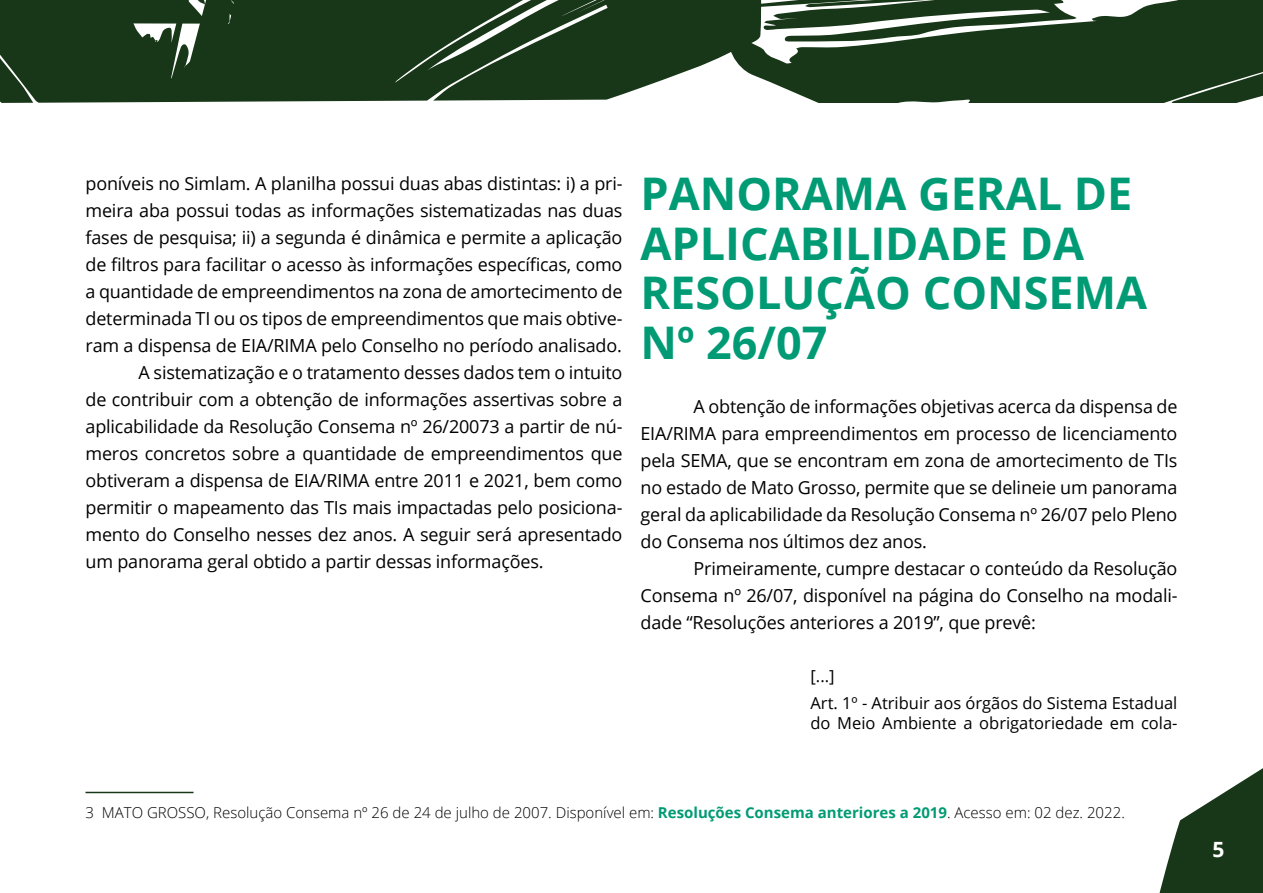
<style>
.page{position:relative;width:1263px;height:893px;background:#fff}
.page>*{position:absolute;margin:0;border:0;box-sizing:border-box;transform-origin:0 0}
.t1{font:700 45px/49.5px "Open Sans";color:#009b74}
.t2{font:700 21px "Open Sans";color:#fff}
.t3{font:18px/27px "Open Sans";letter-spacing:-.01em;color:#000;text-align:justify}
.t4{font:16.5px/27.3px "Open Sans";color:#000}
.t5{font:300 15px "Open Sans";color:#000}
.s1{font-weight:700;color:#009b74}
</style>
<div class="page">
<svg style="left:0;top:0;width:1263px;height:103px;background:#334f33"></svg>
<svg style="left:1159px;top:768px;width:104px;height:125px"></svg>
<hr style="left:86px;top:792px;width:108px;height:1px;background:#183718">
<p class="t3" style="left:86px;top:169px;width:538px">poníveis no Simlam. A planilha possui duas abas distintas: i) a pri-</p>
<p class="t3" style="left:86px;top:196px;width:538px">meira aba possui todas as informações sistematizadas nas duas</p>
<p class="t3" style="left:86px;top:223px;width:538px">fases de pesquisa; ii) a segunda é dinâmica e permite a aplicação</p>
<p class="t3" style="left:86px;top:250px;width:538px">de filtros para facilitar o acesso às informações específicas, como</p>
<p class="t3" style="left:86px;top:277px;width:538px">a quantidade de empreendimentos na zona de amortecimento de</p>
<p class="t3" style="left:86px;top:304px;width:538px">determinada TI ou os tipos de empreendimentos que mais obtive-</p>
<p class="t3" style="left:86px;top:331px;width:538px">ram a dispensa de EIA/RIMA pelo Conselho no período analisado.</p>
<p class="t3" style="left:139px;top:358px;width:485px">A sistematização e o tratamento desses dados tem o intuito</p>
<p class="t3" style="left:86px;top:385px;width:538px">de contribuir com a obtenção de informações assertivas sobre a</p>
<p class="t3" style="left:86px;top:412px;width:538px">aplicabilidade da Resolução Consema nº 26/20073 a partir de nú-</p>
<p class="t3" style="left:86px;top:439px;width:538px">meros concretos sobre a quantidade de empreendimentos que</p>
<p class="t3" style="left:86px;top:466px;width:538px">obtiveram a dispensa de EIA/RIMA entre 2011 e 2021, bem como</p>
<p class="t3" style="left:86px;top:493px;width:538px">permitir o mapeamento das TIs mais impactadas pelo posiciona-</p>
<p class="t3" style="left:86px;top:520px;width:538px">mento do Conselho nesses dez anos. A seguir será apresentado</p>
<p class="t3" style="left:86px;top:547px;width:459px">um panorama geral obtido a partir dessas informações.</p>
<h1 class="t1" style="left:640px;top:168px;width:508px">PANORAMA GERAL DE<br>APLICABILIDADE DA<br>RESOLUÇÃO CONSEMA<br>Nº 26/07</h1>
<p class="t3" style="left:640px;top:392px;width:538px;text-indent:53px">A obtenção de informações objetivas acerca da dispensa de EIA/RIMA para empreendimentos em processo de licenciamento pela SEMA, que se encontram em zona de amortecimento de TIs no estado de Mato Grosso, permite que se delineie um panorama geral da aplicabilidade da Resolução Consema nº 26/07 pelo Pleno do Consema nos últimos dez anos.</p>
<p class="t3" style="left:640px;top:554px;width:539px;text-indent:53px">Primeiramente, cumpre destacar o conteúdo da Resolução Consema nº 26/07, disponível na página do Conselho na modali&shy;dade “Resoluções anteriores a 2019”, que prevê:</p>
<p class="t4" style="left:810px;top:661px;width:368px">[...]<br>Art. 1º - Atribuir aos órgãos do Sistema Estadual</p>
<p class="t4" style="left:810px;top:709px;width:368px">do Meio Ambiente a obrigatoriedade em cola-</p>
<p class="t5" style="left:86px;top:802px;width:1041px">3 MATO GROSSO, Resolução Consema nº 26 de 24 de julho de 2007. Disponível em: <span class="s1">Resoluções Consema anteriores a 2019</span>. Acesso em: 02 dez. 2022.</p>
<p class="t2" style="left:1212px;top:835px;width:13px">5</p>
</div>
